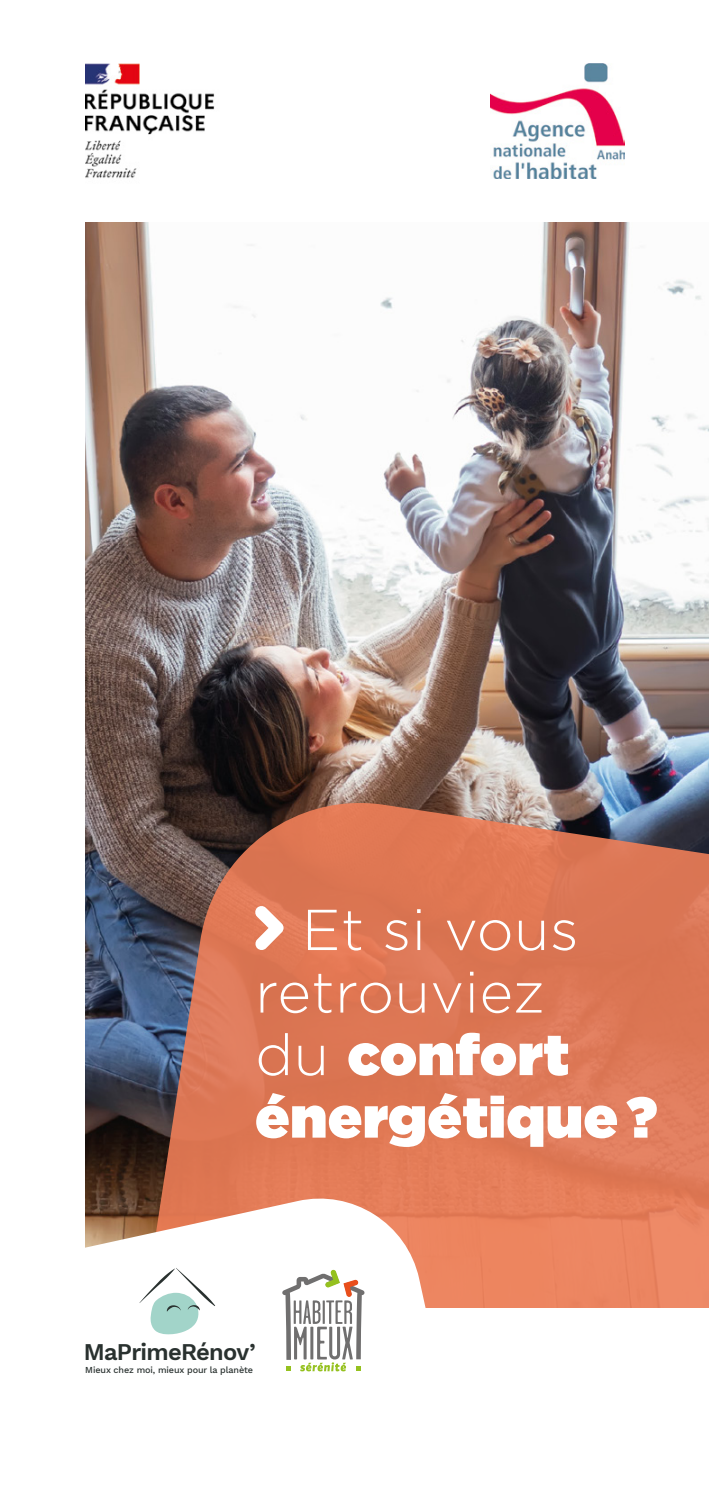
<style>
.page{position:relative;width:709px;height:1489px;background:#fff}
.page>*{position:absolute;margin:0;border:0;box-sizing:border-box;transform-origin:0 0}
.t1{font:300 57.5px/62.5px "Gotham";letter-spacing:.01em;color:#fff}
.t2{font:600 23.5px "Work Sans";letter-spacing:-.03em;color:#29312f}
.t3{font:500 9px "Work Sans";letter-spacing:-.01em;color:#29312f}
.s1{font-weight:900}
</style>
<div class="page">
<img style="left:85px;top:223px;width:624px;height:971px">
<svg style="left:100px;top:798px;width:609px;height:510px;background:#c37056"></svg>
<svg style="left:85px;top:1194px;width:424px;height:114px"></svg>
<svg style="left:255px;top:905px;width:28px;height:45px"></svg>
<img style="left:491px;top:64px;width:133px;height:114px">
<img style="left:85px;top:64px;width:130px;height:114px">
<svg style="left:282px;top:1269px;width:83px;height:102px"></svg>
<svg style="left:139px;top:1267px;width:76px;height:67px"></svg>
<p class="t1" style="left:255px;top:897px;width:403px;text-indent:47px">Et si vous retrouviez<br>du <span class="s1">confort énergétique?</span></p>
<p class="t2" style="left:84px;top:1337px;width:173px">MaPrimeRénov’</p>
<p class="t3" style="left:85px;top:1364px;width:169px">Mieux chez moi, mieux pour la planète</p>
</div>
